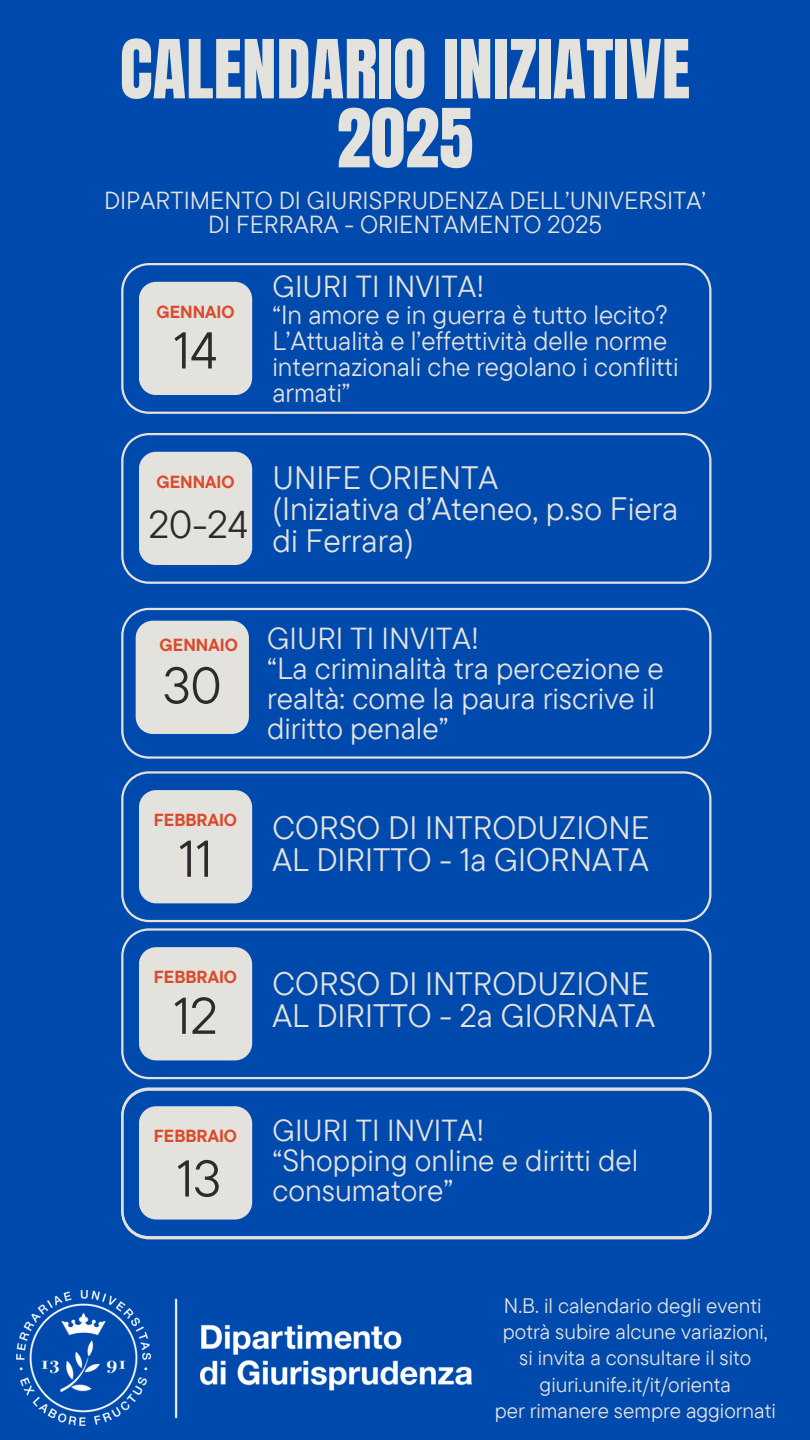
<style>
.page{position:relative;width:810px;height:1440px;background:#004aad}
.page>*{position:absolute;margin:0;border:0;box-sizing:border-box;transform-origin:0 0}
.t1{font:69.2px/69px "Anton";color:#e4e2dd;text-align:center}
.t2{font:51.7px "TT Commons Pro";color:#2b2b2b}
.t3{font:38.7px "TT Commons Pro";color:#2b2b2b}
.t4{font:32.4px/31.9px "TT Commons Pro";color:#e4e2dd}
.t5{font:30.4px/30px "TT Commons Pro";color:#e4e2dd}
.t6{font:26.4px/26.2px "TT Commons Pro";color:#e4e2dd}
.t7{font:24.6px/24.3px "TT Commons Pro";color:#e4e2dd;text-align:center}
.t8{font:21px/26.2px "TT Commons Pro";color:#e4e2dd;text-align:center}
.t9{font:700 17.4px "TT Commons Pro";color:#db4a2b}
</style>
<div class="page">
<svg style="left:121px;top:263px;width:590px;height:151px"></svg>
<svg style="left:121px;top:608px;width:590px;height:151px"></svg>
<svg style="left:121px;top:771px;width:590px;height:151px"></svg>
<svg style="left:121px;top:1089px;width:590px;height:150px"></svg>
<svg style="left:121px;top:433px;width:590px;height:151px"></svg>
<div style="left:139px;top:282px;width:113px;height:113px;background:#e4e2dd"></div>
<div style="left:136px;top:621px;width:113px;height:113px;background:#e4e2dd"></div>
<div style="left:139px;top:1106px;width:113px;height:114px;background:#e4e2dd"></div>
<div style="left:139px;top:790px;width:113px;height:113px;background:#e4e2dd"></div>
<div style="left:139px;top:452px;width:113px;height:113px;background:#e4e2dd"></div>
<img style="left:16px;top:1290px;width:455px;height:135px">
<svg style="left:121px;top:928px;width:590px;height:151px"></svg>
<div style="left:139px;top:947px;width:113px;height:113px;background:#e4e2dd"></div>
<h4 class="t1" style="left:120px;top:36px;width:572px">CALENDARIO INIZIATIVE<br>2025</h4>
<p class="t7" style="left:104px;top:188px;width:603px">DIPARTIMENTO DI GIURISPRUDENZA DELL’UNIVERSITA’<br>DI FERRARA - ORIENTAMENTO 2025</p>
<h3 class="t9" style="left:156px;top:300px;width:80px">GENNAIO</h3>
<p class="t2" style="left:173px;top:317px;width:46px">14</p>
<h3 class="t9" style="left:156px;top:470px;width:80px">GENNAIO</h3>
<p class="t3" style="left:149px;top:499px;width:101px">20-24</p>
<p class="t5" style="left:272px;top:270px;width:214px">GIURI TI INVITA!</p>
<p class="t6" style="left:272px;top:301px;width:408px">“In amore e in guerra è tutto lecito?<br>L’Attualità e l’effettività delle norme internazionali che regolano i conflitti armati”</p>
<h3 class="t4" style="left:272px;top:460px;width:407px">UNIFE ORIENTA<br>(Iniziativa d’Ateneo, p.so Fiera di Ferrara)</h3>
<p class="t9" style="left:160px;top:634px;width:80px">GENNAIO</p>
<p class="t2" style="left:163px;top:652px;width:60px">30</p>
<h5 class="t5" style="left:267px;top:623px;width:398px">GIURI TI INVITA!<br>“La criminalità tra percezione e realtà: come la paura riscrive il diritto penale”</h5>
<p class="t9" style="left:154px;top:808px;width:85px">FEBBRAIO</p>
<p class="t2" style="left:178px;top:825px;width:36px">11</p>
<p class="t4" style="left:272px;top:811px;width:378px">CORSO DI INTRODUZIONE<br>AL DIRITTO - 1a GIORNATA</p>
<h6 class="t9" style="left:154px;top:966px;width:85px">FEBBRAIO</h6>
<h3 class="t4" style="left:272px;top:967px;width:378px">CORSO DI INTRODUZIONE</h3>
<p class="t2" style="left:173px;top:982px;width:46px">12</p>
<h3 class="t4" style="left:272px;top:999px;width:384px">AL DIRITTO - 2a GIORNATA</h3>
<p class="t9" style="left:154px;top:1125px;width:85px">FEBBRAIO</p>
<h3 class="t2" style="left:176px;top:1145px;width:46px">13</h3>
<h2 class="t5" style="left:272px;top:1115px;width:368px">GIURI TI INVITA!<br>“Shopping online e diritti del consumatore”</h2>
<p class="t8" style="left:495px;top:1292px;width:282px">N.B. il calendario degli eventi potrà subire alcune variazioni, si invita a consultare il sito giuri.unife.it/it/orienta<br>per rimanere sempre aggiornati</p>
</div>
